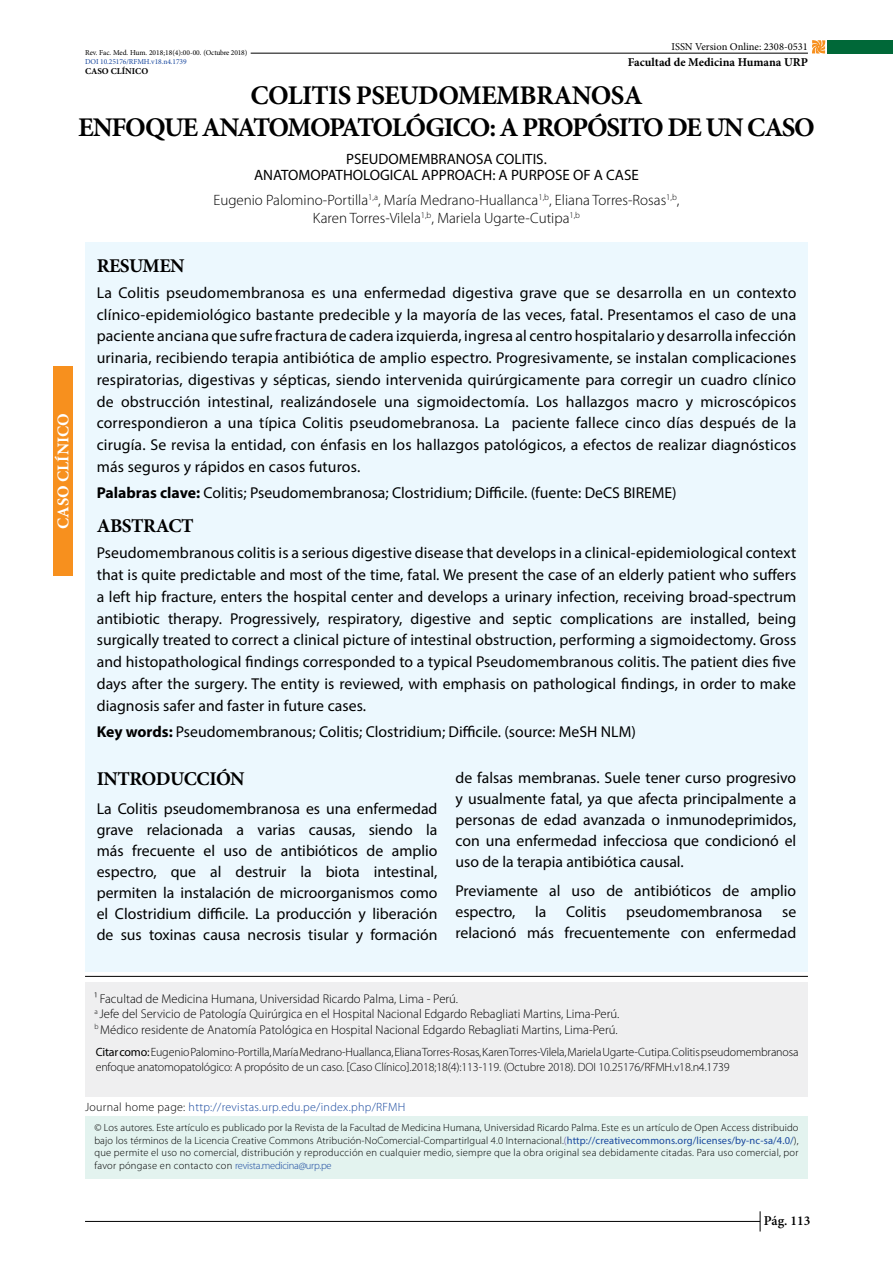
<style>
.page{position:relative;width:893px;height:1263px;background:#fff}
.page>*{position:absolute;margin:0;border:0;box-sizing:border-box;transform-origin:0 0}
.t1{font:700 27px/31.5px "Minion Pro";letter-spacing:-.045em;color:#000;text-align:center}
.t2{font:700 19.5px "Minion Pro";letter-spacing:-.025em;color:#000}
.t3{font:700 16.5px "Minion Pro";color:#fff}
.t4{font:15.75px/21.8px "Myriad Pro";color:#000;text-align:justify}
.t5{font:300 15px/18px "Myriad Pro";color:#000;text-align:center}
.t6{font:15px/16.5px "Myriad Pro";color:#000;text-align:center}
.t7{font:600 13.5px "Minion Pro";color:#000}
.t8{font:300 12.75px/15.3px "Myriad Pro";color:#000}
.t9{font:300 12px/14.4px "Myriad Pro";letter-spacing:-.01em;color:#000}
.t10{font:300 12px "Myriad Pro";letter-spacing:.025em;color:#17479e}
.t11{font:700 12px "Minion Pro";color:#000}
.t12{font:300 10.5px/12.6px "Myriad Pro";letter-spacing:.025em;color:#000;text-align:justify}
.t13{font:10.5px "Minion Pro";color:#000}
.t14{font:700 9px "Minion Pro";color:#000}
.t15{font:7.5px "Minion Pro";letter-spacing:-.015em;color:#000}
.t16{font:7.5px "Minion Pro";letter-spacing:-.01em;color:#17479e}
.s1{font-weight:700}
.s2{font-weight:400}
.s3{color:#000}
.s4{color:#522e91}
.s5{font-weight:400;color:#17479e}
.s6{color:#17479e}
</style>
<div class="page">
<svg style="left:760px;top:1211px;width:1px;height:20px"></svg>
<hr style="left:85px;top:1221px;width:675px;height:1px;background:#000">
<div style="left:85px;top:982px;width:723px;height:114px;background:#efeff0"></div>
<div style="left:85px;top:242px;width:723px;height:729px;background:#ecf8fe"></div>
<div style="left:85px;top:1116px;width:723px;height:63px;background:#e3f3ef"></div>
<hr style="left:85px;top:976px;width:723px;height:1px;background:#000">
<div style="left:828px;top:40px;width:65px;height:14px;background:#006838"></div>
<svg style="left:812px;top:40px;width:14px;height:14px"></svg>
<div style="left:53px;top:366px;width:19px;height:209px;background:#f7901e"></div>
<hr style="left:251px;top:53px;width:557px;height:1px;background:#000">
<p class="t13" style="left:671px;top:39px;width:138px">ISSN Version Online: 2308-0531</p>
<p class="t15" style="left:85px;top:48px;width:164px">Rev. Fac. Med. Hum. 2018;18(4):00-00. (Octubre 2018)</p>
<p class="t16" style="left:85px;top:57px;width:103px">DOI 10.25176/RFMH.v18.n4.1739</p>
<p class="t11" style="left:628px;top:53px;width:182px">Facultad de Medicina Humana URP</p>
<p class="t14" style="left:85px;top:64px;width:65px">CASO CLÍNICO</p>
<h1 class="t1" style="left:78px;top:80px;width:738px">COLITIS PSEUDOMEMBRANOSA<br>ENFOQUE ANATOMOPATOLÓGICO: A PROPÓSITO DE UN CASO</h1>
<p class="t6" style="left:254px;top:150px;width:386px">PSEUDOMEMBRANOSA COLITIS.<br>ANATOMOPATHOLOGICAL APPROACH: A PURPOSE OF A CASE</p>
<p class="t5" style="left:213px;top:192px;width:467px">Eugenio Palomino-Portilla<sup>1,a</sup>, María Medrano-Huallanca<sup>1,b</sup>, Eliana Torres-Rosas<sup>1,b</sup>,<br>Karen Torres-Vilela<sup>1,b</sup>, Mariela Ugarte-Cutipa<sup>1,b</sup></p>
<p class="t3" style="left:52px;top:529px;width:117px;rotate:-90deg">CASO CLÍNICO</p>
<p class="t2" style="left:97px;top:252px;width:89px">RESUMEN</p>
<p class="t4" style="left:97px;top:281px;width:701px">La Colitis pseudomembranosa es una enfermedad digestiva grave que se desarrolla en un contexto clínico-epidemiológico bastante predecible y la mayoría de las veces, fatal. Presentamos el caso de una paciente anciana que sufre fractura de cadera izquierda, ingresa al centro hospitalario y desarrolla infección urinaria, recibiendo terapia antibiótica de amplio espectro. Progresivamente, se instalan complicaciones respiratorias, digestivas y sépticas, siendo intervenida quirúrgicamente para corregir un cuadro clínico de obstrucción intestinal, realizándosele una sigmoidectomía. Los hallazgos macro y microscópicos correspondieron a una típica Colitis pseudomebranosa. La paciente fallece cinco días después de la cirugía. Se revisa la entidad, con énfasis en los hallazgos patológicos, a efectos de realizar diagnósticos más seguros y rápidos en casos futuros.</p>
<p class="t4" style="left:97px;top:481px;width:581px"><span class="s1">Palabras clave:</span> Colitis; Pseudomembranosa; Clostridium; Difficile. (fuente: DeCS BIREME)</p>
<p class="t2" style="left:97px;top:512px;width:98px">ABSTRACT</p>
<p class="t4" style="left:97px;top:542px;width:701px">Pseudomembranous colitis is a serious digestive disease that develops in a clinical-epidemiological context that is quite predictable and most of the time, fatal. We present the case of an elderly patient who suffers a left hip fracture, enters the hospital center and develops a urinary infection, receiving broad-spectrum antibiotic therapy. Progressively, respiratory, digestive and septic complications are installed, being surgically treated to correct a clinical picture of intestinal obstruction, performing a sigmoidectomy. Gross and histopathological findings corresponded to a typical Pseudomembranous colitis. The patient dies five days after the surgery. The entity is reviewed, with emphasis on pathological findings, in order to make diagnosis safer and faster in future cases.</p>
<p class="t4" style="left:97px;top:720px;width:541px"><span class="s1">Key words:</span> Pseudomembranous; Colitis; Clostridium; Difficile. (source: MeSH NLM)</p>
<p class="t2" style="left:97px;top:765px;width:149px">INTRODUCCIÓN</p>
<p class="t4" style="left:97px;top:798px;width:342px;line-height:21px">La Colitis pseudomembranosa es una enfermedad grave relacionada a varias causas, siendo la más frecuente el uso de antibióticos de amplio espectro, que al destruir la biota intestinal, permiten la instalación de microorganismos como el Clostridium difficile. La producción y liberación de sus toxinas causa necrosis tisular y formación</p>
<p class="t4" style="left:455px;top:766px;width:342px;line-height:21px">de falsas membranas. Suele tener curso progresivo y usualmente fatal, ya que afecta principalmente a personas de edad avanzada o inmunodeprimidos, con una enfermedad infecciosa que condicionó el uso de la terapia antibiótica causal.</p>
<p class="t4" style="left:455px;top:880px;width:342px;line-height:21px">Previamente al uso de antibióticos de amplio espectro,</p>
<p class="t4" style="left:535px;top:901px;width:13px">la</p>
<p class="t4" style="left:566px;top:901px;width:42px">Colitis</p>
<p class="t4" style="left:626px;top:901px;width:138px">pseudomembranosa</p>
<p class="t4" style="left:455px;top:901px;width:342px;line-height:21px;text-align:right">se<br>relacionó más frecuentemente con enfermedad</p>
<p class="t8" style="left:94px;top:991px;width:527px">1 Facultad de Medicina Humana, Universidad Ricardo Palma, Lima - Perú.<br><sup>a</sup> Jefe del Servicio de Patología Quirúrgica en el Hospital Nacional Edgardo Rebagliati Martins, Lima-Perú. <sup>b</sup> Médico residente de Anatomía Patológica en Hospital Nacional Edgardo Rebagliati Martins, Lima-Perú.</p>
<p class="t9" style="left:96px;top:1045px;width:704px"><span class="s2">Citar como:</span> Eugenio Palomino-Portilla, María Medrano-Huallanca, Eliana Torres-Rosas, Karen Torres-Vilela, Mariela Ugarte-Cutipa. Colitis pseudomembranosa enfoque anatomopatológico: A propósito de un caso. [Caso Clínico].2018;18(4):113-119. (Octubre 2018). DOI 10.25176/RFMH.v18.n4.1739</p>
<p class="t10" style="left:85px;top:1101px;width:322px"><span class="s3">Journal home page:</span> http://revistas.urp.edu.pe/index.php/RFMH</p>
<p class="t12" style="left:94px;top:1121px;width:706px">© Los autores. Este artículo es publicado por la Revista de la Facultad de Medicina Humana, Universidad Ricardo Palma. Este es un artículo de Open Access distribuido bajo los términos de la Licencia Creative Commons Atribución-NoComercial-CompartirIgual 4.0 Internacional.<span class="s4">(</span><span class="s5">http://creativecommons.org/licenses/by-nc-sa/4.0/</span>), que permite el uso no comercial, distribución y reproducción en cualquier medio, siempre que la obra original sea debidamente citadas. Para uso comercial, por favor póngase en contacto con <span class="s6">revista.medicina@urp.pe</span></p>
<p class="t7" style="left:764px;top:1211px;width:48px">Pág. 113</p>
</div>
